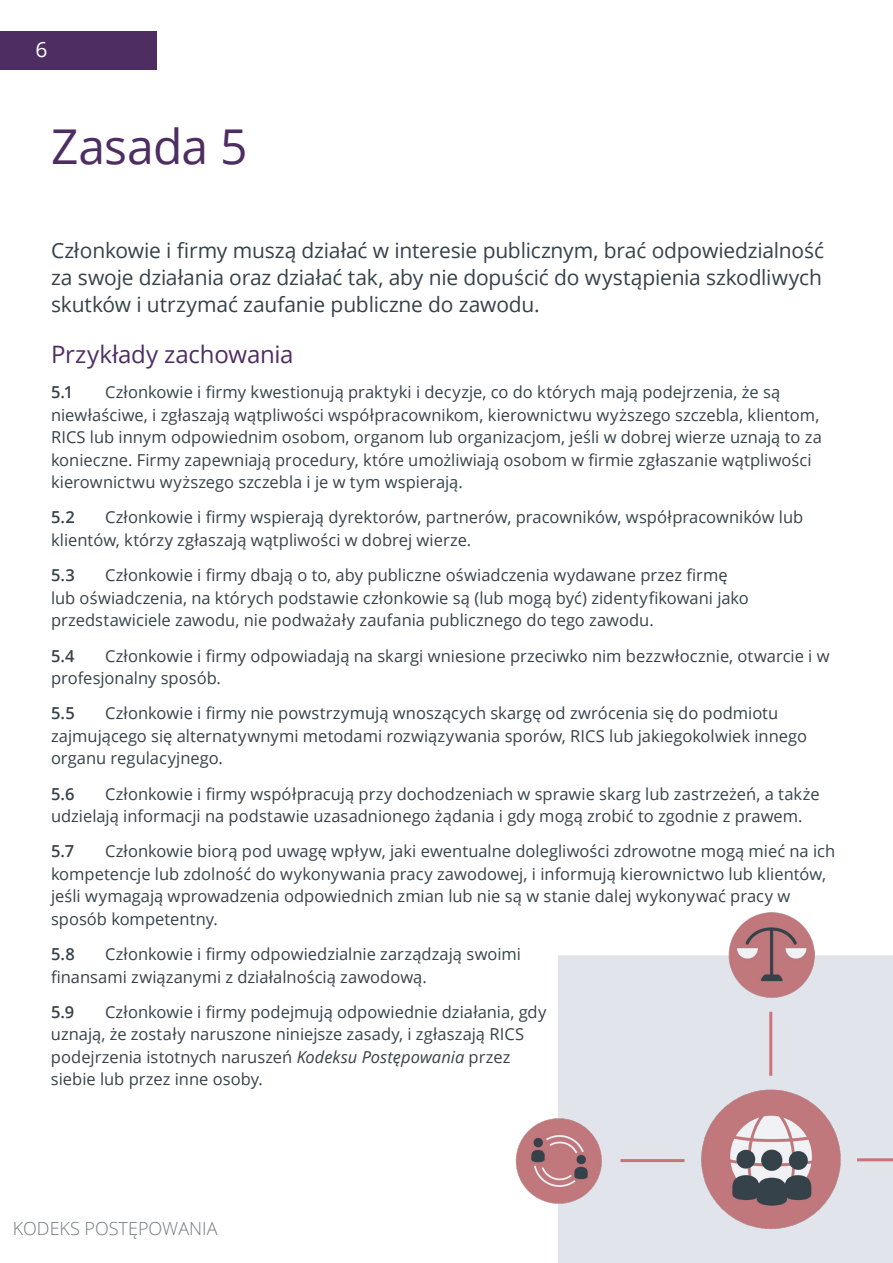
<style>
.page{position:relative;width:893px;height:1263px;background:#fff}
.page>*{position:absolute;margin:0;border:0;box-sizing:border-box;transform-origin:0 0}
.t1{font:48px "Open Sans";letter-spacing:-.015em;color:#4e2d63}
.t2{font:24px "Open Sans";letter-spacing:-.01em;color:#4e2d63}
.t3{font:21px/27px "Open Sans";letter-spacing:-.01em;color:#36424a;text-align:justify}
.t4{font:300 18px "Open Sans";color:#727b80}
.t5{font:16.5px/22.5px "Open Sans";color:#36424a}
.t6{font:600 16.5px "Open Sans";color:#36424a}
.t7{font:13.5px "Open Sans";color:#fff}
.s1{font-size:21px}
.s2{font-style:italic}
</style>
<div class="page">
<div style="left:0;top:31px;width:157px;height:39px;background:#4e2d63"></div>
<div style="left:558px;top:955px;width:335px;height:308px;background:#e1e5eb"></div>
<img style="left:700px;top:1089px;width:142px;height:141px">
<hr style="left:620px;top:1159px;width:64px;height:3px;background:#cb7179">
<hr style="left:769px;top:1012px;width:3px;height:64px;background:#cb7179">
<hr style="left:857px;top:1158px;width:36px;height:3px;background:#cb7179">
<img style="left:515px;top:1117px;width:87px;height:87px">
<img style="left:727px;top:912px;width:87px;height:86px">
<p class="t7" style="left:35px;top:42px;width:14px">I P<span class="s1">6</span></p>
<h1 class="t1" style="left:51px;top:114px;width:198px">Zasada 5</h1>
<p class="t3" style="left:51px;top:237px;width:775px">Członkowie i firmy muszą działać w interesie publicznym, brać odpowiedzialność za swoje działania oraz działać tak, aby nie dopuścić do wystąpienia szkodliwych skutków i utrzymać zaufanie publiczne do zawodu.</p>
<h2 class="t2" style="left:51px;top:338px;width:244px">Przykłady zachowania</h2>
<p class="t6" style="left:51px;top:381px;width:24px">5.1</p>
<p class="t5" style="left:51px;top:380px;width:772px;text-indent:54px">Członkowie i firmy kwestionują praktyki i decyzje, co do których mają podejrzenia, że są niewłaściwe, i zgłaszają wątpliwości współpracownikom, kierownictwu wyższego szczebla, klientom, RICS lub innym odpowiednim osobom, organom lub organizacjom, jeśli w dobrej wierze uznają to za konieczne. Firmy zapewniają procedury, które umożliwiają osobom w firmie zgłaszanie wątpliwości kierownictwu wyższego szczebla i je w tym wspierają.</p>
<p class="t6" style="left:51px;top:506px;width:25px">5.2</p>
<p class="t5" style="left:51px;top:506px;width:754px;text-indent:54px">Członkowie i firmy wspierają dyrektorów, partnerów, pracowników, współpracowników lub klientów, którzy zgłaszają wątpliwości w dobrej wierze.</p>
<p class="t6" style="left:51px;top:564px;width:26px">5.3</p>
<p class="t5" style="left:51px;top:564px;width:699px;text-indent:54px">Członkowie i firmy dbają o to, aby publiczne oświadczenia wydawane przez firmę lub oświadczenia, na których podstawie członkowie są (lub mogą być) zidentyfikowani jako przedstawiciele zawodu, nie podważały zaufania publicznego do tego zawodu.</p>
<p class="t6" style="left:51px;top:644px;width:25px">5.4</p>
<p class="t5" style="left:51px;top:644px;width:780px;text-indent:54px">Członkowie i firmy odpowiadają na skargi wniesione przeciwko nim bezzwłocznie, otwarcie i w profesjonalny sposób.</p>
<p class="t6" style="left:51px;top:702px;width:25px">5.5</p>
<p class="t5" style="left:51px;top:702px;width:757px;text-indent:54px">Członkowie i firmy nie powstrzymują wnoszących skargę od zwrócenia się do podmiotu zajmującego się alternatywnymi metodami rozwiązywania sporów, RICS lub jakiegokolwiek innego organu regulacyjnego.</p>
<p class="t6" style="left:51px;top:782px;width:25px">5.6</p>
<p class="t5" style="left:51px;top:782px;width:770px;text-indent:54px">Członkowie i firmy współpracują przy dochodzeniach w sprawie skarg lub zastrzeżeń, a także udzielają informacji na podstawie uzasadnionego żądania i gdy mogą zrobić to zgodnie z prawem.</p>
<p class="t6" style="left:51px;top:840px;width:25px">5.7</p>
<p class="t5" style="left:51px;top:840px;width:786px;text-indent:54px">Członkowie biorą pod uwagę wpływ, jaki ewentualne dolegliwości zdrowotne mogą mieć na ich kompetencje lub zdolność do wykonywania pracy zawodowej, i informują kierownictwo lub klientów, jeśli wymagają wprowadzenia odpowiednich zmian lub nie są w stanie dalej wykonywać pracy w sposób kompetentny.</p>
<p class="t6" style="left:51px;top:943px;width:25px">5.8</p>
<p class="t5" style="left:51px;top:942px;width:472px;text-indent:54px">Członkowie i firmy odpowiedzialnie zarządzają swoimi finansami związanymi z działalnością zawodową.</p>
<p class="t6" style="left:51px;top:1001px;width:25px">5.9</p>
<p class="t5" style="left:51px;top:1000px;width:497px;text-indent:54px">Członkowie i firmy podejmują odpowiednie działania, gdy uznają, że zostały naruszone niniejsze zasady, i zgłaszają RICS podejrzenia istotnych naruszeń <span class="s2">Kodeksu Postępowania</span> przez siebie lub przez inne osoby.</p>
<p class="t4" style="left:13px;top:1216px;width:206px">KODEKS POSTĘPOWANIA</p>
</div>
